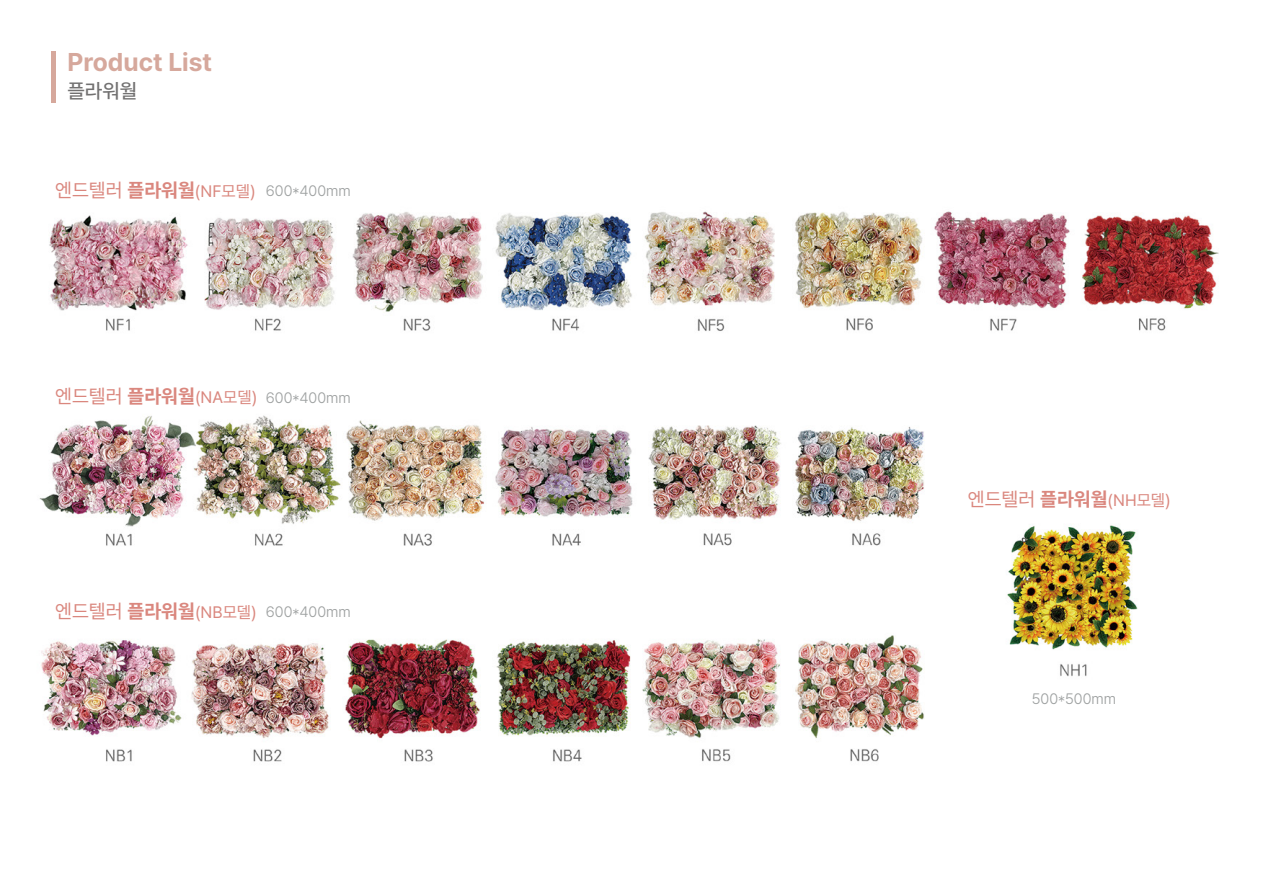
<style>
.page{position:relative;width:1263px;height:893px;background:#fff}
.page>*{position:absolute;margin:0;border:0;box-sizing:border-box;transform-origin:0 0}
.t1{font:700 25.5px "Pretendard";color:#d6a89c}
.t2{font:500 20.25px "Pretendard";color:#727171}
.t3{font:16.5px "Pretendard";color:#da877e}
.t4{font:300 15px "Pretendard";color:#9ea1a1}
.s1{font-weight:400;font-size:19.5px;color:#da877e}
.s2{font-weight:700;font-size:19.5px;color:#da877e}
.s3{font-weight:400;font-size:16.5px;color:#da877e}
.s4{font-size:19.5px}
.s5{font-weight:700;font-size:19.5px}
</style>
<div class="page">
<hr style="left:51px;top:51px;width:4px;height:51px;background:#d6a89c">
<img style="left:39px;top:211px;width:1180px;height:551px">
<div style="left:47px;top:375px;width:213px;height:36px;background:#fff"></div>
<div style="left:47px;top:590px;width:213px;height:36px;background:#fff"></div>
<div style="left:966px;top:484px;width:214px;height:36px;background:#fff"></div>
<div style="left:1032px;top:689px;width:84px;height:15px;background:#fff"></div>
<div style="left:55px;top:385px;width:212px;height:26px;background:#fff"></div>
<div style="left:55px;top:599px;width:212px;height:26px;background:#fff"></div>
<div style="left:266px;top:603px;width:200px;height:18px;background:#fff"></div>
<div style="left:266px;top:389px;width:200px;height:18px;background:#fff"></div>
<h1 class="t1" style="left:67px;top:43px;width:146px">Product List</h1>
<h2 class="t2" style="left:67px;top:76px;width:71px">플라워월</h2>
<p class="t4" style="left:55px;top:181px;width:297px"><span class="s1">엔드텔러</span> <span class="s2">플라워월</span><span class="s3">(NF모델)</span> 600*400mm</p>
<p class="t3" style="left:55px;top:386px;width:203px"><span class="s4">엔드텔러</span> <span class="s5">플라워월</span>(NA모델)</p>
<p class="t4" style="left:266px;top:387px;width:86px">600*400mm</p>
<p class="t3" style="left:55px;top:600px;width:203px"><span class="s4">엔드텔러</span> <span class="s5">플라워월</span>(NB모델)</p>
<p class="t4" style="left:266px;top:602px;width:86px">600*400mm</p>
<p class="t3" style="left:968px;top:489px;width:204px"><span class="s4">엔드텔러</span> <span class="s5">플라워월</span>(NH모델)</p>
<p class="t4" style="left:1032px;top:688px;width:86px">500*500mm</p>
</div>
